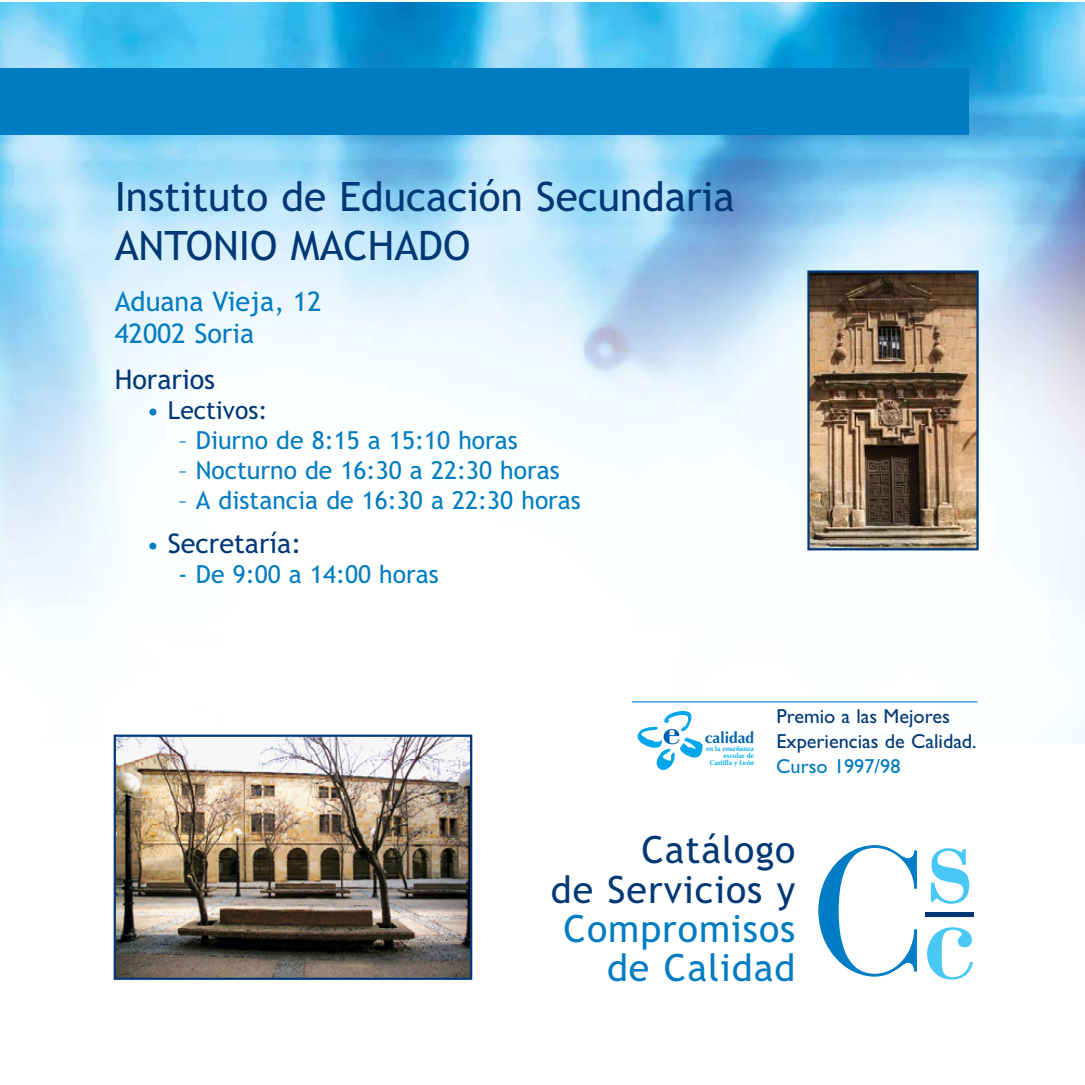
<style>
.page{position:relative;width:1085px;height:1085px;background:#fff}
.page>*{position:absolute;margin:0;border:0;box-sizing:border-box;transform-origin:0 0}
.t1{font:40.5px/48.6px "Trebuchet MS";color:#003876}
.t2{font:37.57px/39.4px "Trebuchet MS";letter-spacing:.025em;color:#003876;text-align:right}
.t3{font:37.57px/39.4px "Trebuchet MS";letter-spacing:.025em;color:#007cc2;text-align:right}
.t4{font:27px/32.4px "Trebuchet MS";color:#007cc2}
.t5{font:27px "Trebuchet MS";color:#003876}
.t6{font:24.75px "Trebuchet MS";color:#007cc2}
.t7{font:24.75px "Trebuchet MS";color:#003876}
.t8{font:20.25px/24.8px "Gill Sans";color:#003876}
.t9{font:20.25px "Gill Sans";color:#007cc2}
.t10{font:700 15.53px "Optima";color:#0062af}
.t11{font:700 6.98px/7.4px "Optima";color:#00adef;text-align:right}
.s1{color:#007cc2}
.s2{font-size:24.75px;color:#007cc2}
</style>
<div class="page">
<img style="left:0;top:2px;width:1084px;height:741px">
<div style="left:0;top:68px;width:968px;height:67px;background:#007cc2"></div>
<svg style="left:930px;top:848px;width:39px;height:55px"></svg>
<svg style="left:927px;top:927px;width:45px;height:52px"></svg>
<hr style="left:925px;top:912px;width:48px;height:4px;background:#003876">
<svg style="left:818px;top:845px;width:98px;height:131px"></svg>
<img style="left:117px;top:737px;width:352px;height:239px">
<div style="left:114px;top:734px;width:358px;height:245px;border:2px solid #003876"></div>
<img style="left:810px;top:273px;width:165px;height:274px">
<div style="left:807px;top:270px;width:171px;height:280px;border:2px solid #003876"></div>
<hr style="left:631px;top:701px;width:346px;height:1px;background:#007cc2">
<svg style="left:637px;top:710px;width:65px;height:60px"></svg>
<h1 class="t1" style="left:115px;top:176px;width:621px">Instituto de Educación Secundaria<br>ANTONIO MACHADO</h1>
<p class="t4" style="left:115px;top:287px;width:208px">Aduana Vieja, 12<br>42002 Soria</p>
<p class="t5" style="left:115px;top:368px;width:102px">Horarios</p>
<p class="t7" style="left:147px;top:401px;width:122px"><span class="s1">•</span> Lectivos:</p>
<p class="t6" style="left:178px;top:431px;width:341px">– Diurno de 8:15 a 15:10 horas</p>
<p class="t6" style="left:178px;top:460px;width:382px">– Nocturno de 16:30 a 22:30 horas</p>
<p class="t6" style="left:178px;top:490px;width:404px">– A distancia de 16:30 a 22:30 horas</p>
<p class="t5" style="left:147px;top:532px;width:156px"><span class="s2">•</span> Secretaría:</p>
<p class="t6" style="left:178px;top:565px;width:262px">- De 9:00 a 14:00 horas</p>
<p class="t10" style="left:704px;top:731px;width:51px">calidad</p>
<p class="t11" style="left:706px;top:745px;width:50px">en la enseñanza escolar de<br>Castilla y León</p>
<p class="t8" style="left:776px;top:706px;width:202px">Premio a las Mejores<br>Experiencias de Calidad.</p>
<p class="t9" style="left:776px;top:758px;width:126px">Curso 1997/98</p>
<h2 class="t2" style="left:550px;top:833px;width:246px">Catálogo<br>de Servicios y</h2>
<h2 class="t3" style="left:563px;top:912px;width:233px">Compromisos de Calidad</h2>
</div>
